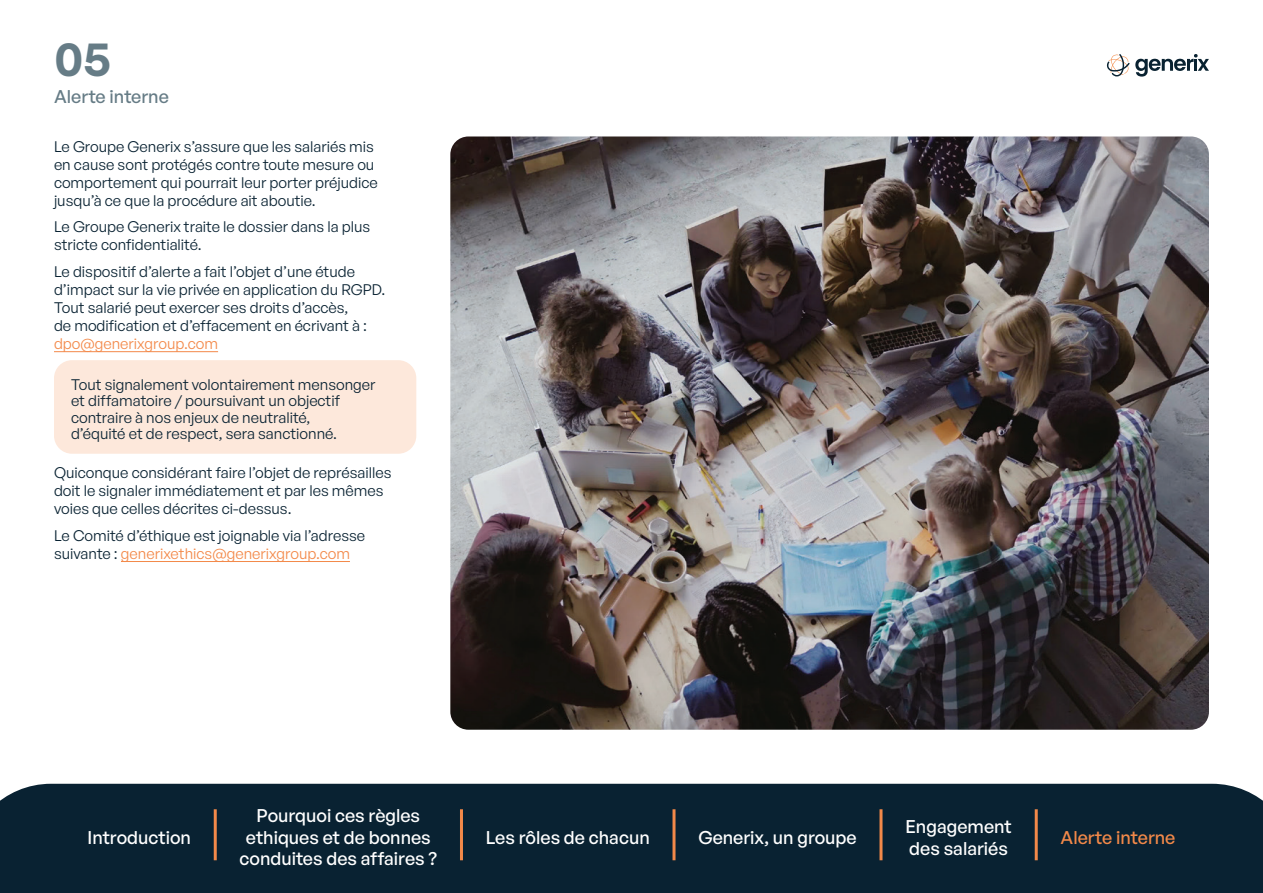
<style>
.page{position:relative;width:1263px;height:893px;background:#fff}
.page>*{position:absolute;margin:0;border:0;box-sizing:border-box;transform-origin:0 0}
.t1{font:600 48px "General Sans";color:#667c86}
.t2{font:500 18px/21.6px "General Sans";color:#fff;text-align:center}
.t3{font:500 18px "General Sans";color:#f38949}
.t4{font:500 18px "General Sans";color:#667c86}
.t5{font:15px/18px "General Sans";color:#092232}
.t6{font:15px "General Sans";color:#f38949}
.s1{color:#f38949}
</style>
<div class="page">
<svg style="left:1106px;top:54px;width:103px;height:23px"></svg>
<hr style="left:54px;top:351px;width:164px;height:1px;background:#f38949">
<hr style="left:121px;top:561px;width:229px;height:1px;background:#f38949">
<div style="left:54px;top:360px;width:362px;height:94px;background:#fde8db;border-radius:18px"></div>
<img style="left:450px;top:136px;width:759px;height:594px">
<div style="left:0;top:784px;width:1263px;height:109px;background:#092232"></div>
<hr style="left:460px;top:809px;width:3px;height:51px;background:#f38949">
<hr style="left:672px;top:809px;width:3px;height:51px;background:#f38949">
<hr style="left:214px;top:809px;width:3px;height:51px;background:#f38949">
<hr style="left:879px;top:809px;width:3px;height:51px;background:#f38949">
<hr style="left:1035px;top:809px;width:3px;height:51px;background:#f38949">
<h1 class="t1" style="left:54px;top:28px;width:58px">05</h1>
<p class="t4" style="left:54px;top:85px;width:116px">Alerte interne</p>
<p class="t5" style="left:54px;top:137px;width:325px">Le Groupe Generix s’assure que les salariés mis en cause sont protégés contre toute mesure ou comportement qui pourrait leur porter préjudice jusqu’à ce que la procédure ait aboutie.</p>
<p class="t5" style="left:54px;top:217px;width:318px">Le Groupe Generix traite le dossier dans la plus stricte confidentialité.</p>
<p class="t5" style="left:54px;top:262px;width:333px">Le dispositif d’alerte a fait l’objet d’une étude d’impact sur la vie privée en application du RGPD.<br>Tout salarié peut exercer ses droits d’accès,<br>de modification et d’effacement en écrivant à :</p>
<p class="t6" style="left:54px;top:334px;width:166px">dpo@generixgroup.com</p>
<p class="t5" style="left:71px;top:376px;width:306px;line-height:16.5px">Tout signalement volontairement mensonger et diffamatoire / poursuivant un objectif contraire à nos enjeux de neutralité,<br>d’équité et de respect, sera sanctionné.</p>
<p class="t5" style="left:54px;top:463px;width:339px">Quiconque considérant faire l’objet de représailles doit le signaler immédiatement et par les mêmes voies que celles décrites ci-dessus.</p>
<p class="t5" style="left:54px;top:526px;width:313px">Le Comité d’éthique est joignable via l’adresse suivante : <span class="s1">generixethics@generixgroup.com</span></p>
<p class="t2" style="left:88px;top:826px;width:105px">Introduction</p>
<p class="t2" style="left:240px;top:804px;width:199px">Pourquoi ces règles ethiques et de bonnes conduites des affaires ?</p>
<p class="t2" style="left:486px;top:826px;width:165px">Les rôles de chacun</p>
<p class="t2" style="left:905px;top:815px;width:108px;text-align:left">Engagement des salariés</p>
<p class="t2" style="left:698px;top:826px;width:160px">Generix, un groupe</p>
<p class="t3" style="left:1060px;top:826px;width:116px">Alerte interne</p>
</div>
